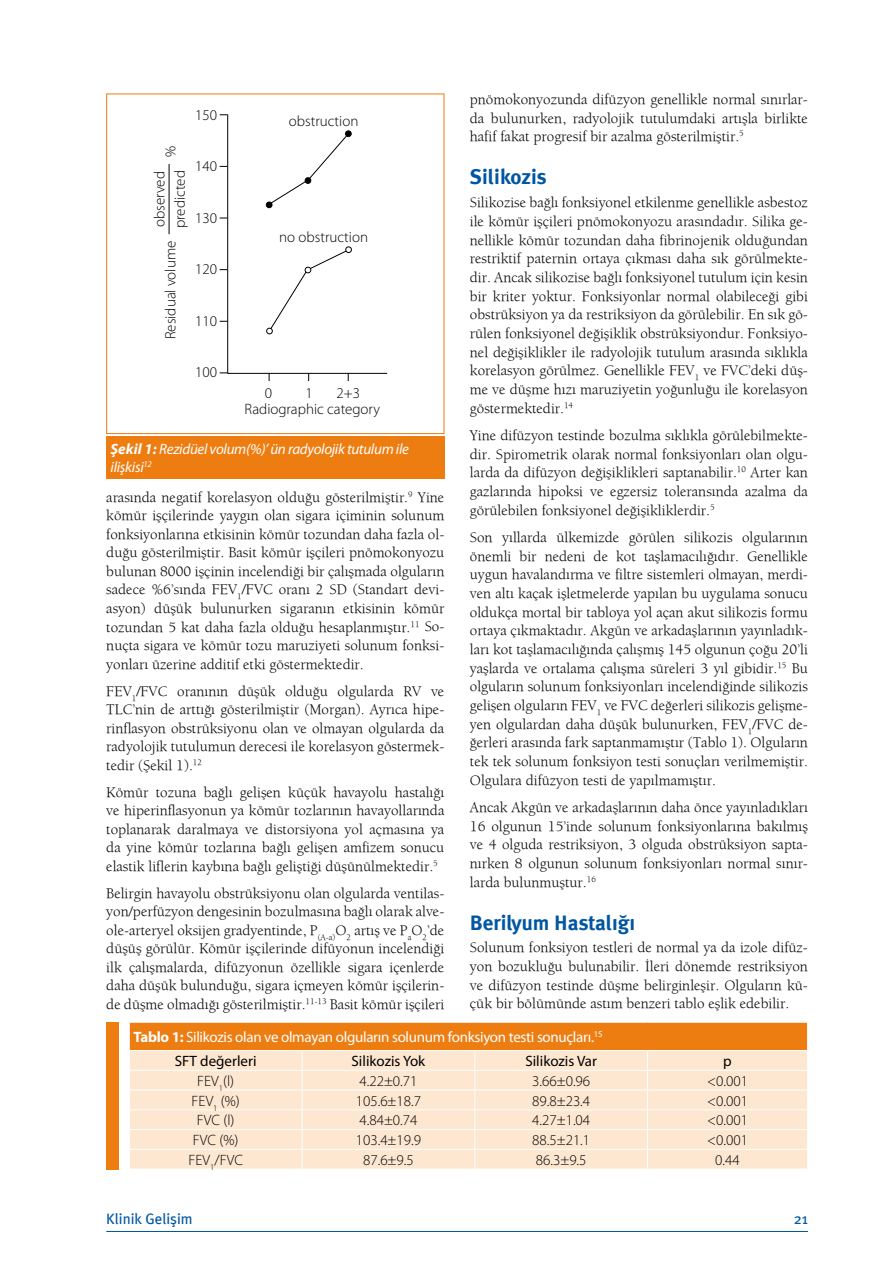
<style>
.page{position:relative;width:893px;height:1263px;background:#fff}
.page>*{position:absolute;margin:0;border:0;box-sizing:border-box;transform-origin:0 0}
.t1{font:21px "Meta Plus Bold Roman Ti";color:#0056a2}
.t2{font:15px/18.8px "Berkeley";color:#000;text-align:justify}
.t3{font:300 15px/15.8px "Myriad Pro";color:#000}
.t4{font:15px/24px "Myriad Pro";letter-spacing:-.02em;color:#fff}
.t5{font:italic 15px/18px "Myriad Pro";letter-spacing:-.02em;color:#fff}
.t6{font:15px "Myriad Pro";color:#000}
.t7{font:500 15px "Meta Plus Book Roman Ti";color:#0056a2}
.s1{font-weight:700}
.s2{color:#000}
</style>
<div class="page">
<hr style="left:106px;top:1231px;width:702px;height:1px;background:#0056a2">
<hr style="left:169px;top:164px;width:1px;height:70px;background:#000">
<svg style="left:220px;top:114px;width:168px;height:267px"></svg>
<div style="left:345px;top:130px;width:7px;height:7px;border:1px solid #000;border-radius:50%"></div>
<div style="left:106px;top:94px;width:338px;height:340px;border:1px solid #ee7d11"></div>
<div style="left:106px;top:436px;width:338px;height:42px;background:#ee7d11"></div>
<div style="left:129px;top:1022px;width:678px;height:28px;background:#ee7d11"></div>
<div style="left:130px;top:1051px;width:677px;height:118px;background:#fde7d1"></div>
<hr style="left:129px;top:1022px;width:173px;height:1px;background:#fff">
<hr style="left:302px;top:1022px;width:173px;height:1px;background:#fff">
<hr style="left:475px;top:1022px;width:173px;height:1px;background:#fff">
<hr style="left:648px;top:1022px;width:160px;height:1px;background:#fff">
<hr style="left:129px;top:1070px;width:173px;height:1px;background:#fff">
<hr style="left:302px;top:1070px;width:173px;height:1px;background:#fff">
<hr style="left:475px;top:1070px;width:173px;height:1px;background:#fff">
<hr style="left:648px;top:1070px;width:160px;height:1px;background:#fff">
<hr style="left:129px;top:1090px;width:173px;height:1px;background:#fff">
<hr style="left:302px;top:1090px;width:173px;height:1px;background:#fff">
<hr style="left:475px;top:1090px;width:173px;height:1px;background:#fff">
<hr style="left:648px;top:1090px;width:160px;height:1px;background:#fff">
<hr style="left:129px;top:1109px;width:173px;height:1px;background:#fff">
<hr style="left:302px;top:1109px;width:173px;height:1px;background:#fff">
<hr style="left:475px;top:1109px;width:173px;height:1px;background:#fff">
<hr style="left:648px;top:1109px;width:160px;height:1px;background:#fff">
<hr style="left:129px;top:1129px;width:173px;height:1px;background:#fff">
<hr style="left:302px;top:1129px;width:173px;height:1px;background:#fff">
<hr style="left:475px;top:1129px;width:173px;height:1px;background:#fff">
<hr style="left:648px;top:1129px;width:160px;height:1px;background:#fff">
<hr style="left:129px;top:1149px;width:173px;height:1px;background:#fff">
<svg style="left:129px;top:1023px;width:1px;height:27px"></svg>
<hr style="left:302px;top:1149px;width:173px;height:1px;background:#fff">
<svg style="left:302px;top:1051px;width:1px;height:118px"></svg>
<hr style="left:475px;top:1149px;width:173px;height:1px;background:#fff">
<svg style="left:474px;top:1051px;width:1px;height:118px"></svg>
<hr style="left:648px;top:1149px;width:160px;height:1px;background:#fff">
<svg style="left:647px;top:1051px;width:1px;height:118px"></svg>
<svg style="left:807px;top:1023px;width:1px;height:28px"></svg>
<div style="left:106px;top:1022px;width:13px;height:147px;background:#ee7d11"></div>
<p class="t3" style="left:195px;top:107px;width:23px">150</p>
<p class="t3" style="left:163px;top:157px;width:13px;rotate:-90deg">%</p>
<p class="t3" style="left:149px;top:228px;width:59px;line-height:20.2px;rotate:-90deg">observed predicted</p>
<p class="t3" style="left:163px;top:339px;width:100px;rotate:-90deg">Residual volume</p>
<p class="t3" style="left:195px;top:158px;width:23px">140</p>
<p class="t3" style="left:195px;top:210px;width:23px">130</p>
<p class="t3" style="left:195px;top:261px;width:23px">120</p>
<p class="t3" style="left:195px;top:313px;width:23px">110</p>
<p class="t3" style="left:195px;top:364px;width:23px">100</p>
<p class="t3" style="left:289px;top:113px;width:71px">obstruction</p>
<p class="t3" style="left:279px;top:229px;width:90px">no obstruction</p>
<p class="t3" style="left:305px;top:385px;width:9px">1</p>
<p class="t3" style="left:336px;top:385px;width:25px">2+3</p>
<p class="t3" style="left:245px;top:385px;width:137px;text-indent:20px">0<br>Radiographic category</p>
<p class="t5" style="left:111px;top:440px;width:300px"><span class="s1">Şekil 1:</span> Rezidüel volum(%)’ ün radyolojik tutulum ile ilişkisi<sup>12</sup></p>
<p class="t2" style="left:106px;top:488px;width:340px">arasında negatif korelasyon olduğu gösterilmiştir.<sup>9</sup> Yine kömür işçilerinde yaygın olan sigara içiminin solunum fonksiyonlarına etkisinin kömür tozundan daha fazla ol&shy;duğu gösterilmiştir. Basit kömür işçileri pnömokonyozu bulunan 8000 işçinin incelendiği bir çalışmada olguların sadece %6’sında FEV<sub>1</sub>/FVC oranı 2 SD (Standart devi&shy;asyon) düşük bulunurken sigaranın etkisinin kömür tozundan 5 kat daha fazla olduğu hesaplanmıştır.<sup>11</sup> So&shy;nuçta sigara ve kömür tozu maruziyeti solunum fonksi&shy;yonları üzerine additif etki göstermektedir.</p>
<p class="t2" style="left:106px;top:681px;width:340px">FEV<sub>1</sub>/FVC oranının düşük olduğu olgularda RV ve TLC’nin de arttığı gösterilmiştir (Morgan). Ayrıca hipe&shy;rinflasyon obstrüksiyonu olan ve olmayan olgularda da radyolojik tutulumun derecesi ile korelasyon göstermek&shy;tedir (Şekil 1).<sup>12</sup></p>
<p class="t2" style="left:106px;top:782px;width:340px">Kömür tozuna bağlı gelişen küçük havayolu hastalığı ve hiperinflasyonun ya kömür tozlarının havayollarında toplanarak daralmaya ve distorsiyona yol açmasına ya da yine kömür tozlarına bağlı gelişen amfizem sonucu elastik liflerin kaybına bağlı geliştiği düşünülmektedir.<sup>5</sup></p>
<p class="t2" style="left:106px;top:884px;width:340px">Belirgin havayolu obstrüksiyonu olan olgularda ventilas&shy;yon/perfüzyon dengesinin bozulmasına bağlı olarak alve&shy;ole-arteryel oksijen gradyentinde, P<sub>(A-a)</sub>O<sub>2</sub> artış ve P<sub>a</sub>O<sub>2</sub>’de düşüş görülür. Kömür işçilerinde difüyonun incelendiği ilk çalışmalarda, difüzyonun özellikle sigara içenlerde daha düşük bulunduğu, sigara içmeyen kömür işçilerin&shy;de düşme olmadığı gösterilmiştir.<sup>11-13</sup> Basit kömür işçileri</p>
<p class="t2" style="left:470px;top:90px;width:340px">pnömokonyozunda difüzyon genellikle normal sınırlar&shy;da bulunurken, radyolojik tutulumdaki artışla birlikte hafif fakat progresif bir azalma gösterilmiştir.<sup>5</sup></p>
<h1 class="t1" style="left:470px;top:165px;width:78px">Silikozis</h1>
<p class="t2" style="left:470px;top:193px;width:340px">Silikozise bağlı fonksiyonel etkilenme genellikle asbestoz ile kömür işçileri pnömokonyozu arasındadır. Silika ge&shy;nellikle kömür tozundan daha fibrinojenik olduğundan restriktif paternin ortaya çıkması daha sık görülmekte&shy;dir. Ancak silikozise bağlı fonksiyonel tutulum için kesin bir kriter yoktur. Fonksiyonlar normal olabileceği gibi obstrüksiyon ya da restriksiyon da görülebilir. En sık gö&shy;rülen fonksiyonel değişiklik obstrüksiyondur. Fonksiyo&shy;nel değişiklikler ile radyolojik tutulum arasında sıklıkla korelasyon görülmez. Genellikle FEV<sub>1</sub> ve FVC’deki düş&shy;me ve düşme hızı maruziyetin yoğunluğu ile korelasyon göstermektedir.<sup>14</sup></p>
<p class="t2" style="left:470px;top:426px;width:340px">Yine difüzyon testinde bozulma sıklıkla görülebilmekte&shy;dir. Spirometrik olarak normal fonksiyonları olan olgu&shy;larda da difüzyon değişiklikleri saptanabilir.<sup>10</sup> Arter kan gazlarında hipoksi ve egzersiz toleransında azalma da görülebilen fonksiyonel değişikliklerdir.<sup>5</sup></p>
<p class="t2" style="left:470px;top:527px;width:340px">Son yıllarda ülkemizde görülen silikozis olgularının önemli bir nedeni de kot taşlamacılığıdır. Genellikle uygun havalandırma ve filtre sistemleri olmayan, merdi&shy;ven altı kaçak işletmelerde yapılan bu uygulama sonucu oldukça mortal bir tabloya yol açan akut silikozis formu ortaya çıkmaktadır. Akgün ve arkadaşlarının yayınladık&shy;ları kot taşlamacılığında çalışmış 145 olgunun çoğu 20’li yaşlarda ve ortalama çalışma süreleri 3 yıl gibidir.<sup>15</sup> Bu olguların solunum fonksiyonları incelendiğinde silikozis gelişen olguların FEV<sub>1</sub> ve FVC değerleri silikozis gelişme&shy;yen olgulardan daha düşük bulunurken, FEV<sub>1</sub>/FVC de&shy;ğerleri arasında fark saptanmamıştır (Tablo 1). Olguların tek tek solunum fonksiyon testi sonuçları verilmemiştir.<br>Olgulara difüzyon testi de yapılmamıştır.</p>
<p class="t2" style="left:470px;top:798px;width:340px">Ancak Akgün ve arkadaşlarının daha önce yayınladıkları 16 olgunun 15’inde solunum fonksiyonlarına bakılmış ve 4 olguda restriksiyon, 3 olguda obstrüksiyon sapta&shy;nırken 8 olgunun solunum fonksiyonları normal sınır&shy;larda bulunmuştur.<sup>16</sup></p>
<h1 class="t1" style="left:470px;top:910px;width:167px">Berilyum Hastalığı</h1>
<p class="t2" style="left:470px;top:938px;width:340px">Solunum fonksiyon testleri de normal ya da izole difüz&shy;yon bozukluğu bulunabilir. İleri dönemde restriksiyon ve difüzyon testinde düşme belirginleşir. Olguların kü&shy;çük bir bölümünde astım benzeri tablo eşlik edebilir.</p>
<p class="t4" style="left:175px;top:1025px;width:429px;text-indent:-41px"><span class="s1">Tablo 1:</span> Silikozis olan ve olmayan olguların solunum fonksiyon testi sonuçları.<sup>15<br></sup><span class="s2">SFT değerleri</span></p>
<p class="t6" style="left:352px;top:1052px;width:75px">Silikozis Yok</p>
<p class="t6" style="left:525px;top:1052px;width:73px">Silikozis Var</p>
<p class="t6" style="left:723px;top:1052px;width:10px">p</p>
<p class="t3" style="left:197px;top:1073px;width:39px">FEV<sub>1</sub>(l)</p>
<p class="t3" style="left:359px;top:1073px;width:60px">4.22±0.71</p>
<p class="t3" style="left:532px;top:1073px;width:60px">3.66±0.96</p>
<p class="t3" style="left:707px;top:1073px;width:42px">&lt;0.001</p>
<p class="t3" style="left:192px;top:1092px;width:50px">FEV<sub>1</sub> (%)</p>
<p class="t3" style="left:356px;top:1092px;width:67px">105.6±18.7</p>
<p class="t3" style="left:532px;top:1092px;width:60px">89.8±23.4</p>
<p class="t3" style="left:707px;top:1092px;width:42px">&lt;0.001</p>
<p class="t3" style="left:197px;top:1112px;width:39px">FVC (l)</p>
<p class="t3" style="left:359px;top:1112px;width:60px">4.84±0.74</p>
<p class="t3" style="left:532px;top:1112px;width:60px">4.27±1.04</p>
<p class="t3" style="left:707px;top:1112px;width:42px">&lt;0.001</p>
<p class="t3" style="left:193px;top:1132px;width:47px">FVC (%)</p>
<p class="t3" style="left:356px;top:1132px;width:67px">103.4±19.9</p>
<p class="t3" style="left:532px;top:1132px;width:60px">88.5±21.1</p>
<p class="t3" style="left:707px;top:1132px;width:42px">&lt;0.001</p>
<p class="t3" style="left:188px;top:1152px;width:56px">FEV<sub>1</sub>/FVC</p>
<p class="t3" style="left:363px;top:1152px;width:52px">87.6±9.5</p>
<p class="t3" style="left:536px;top:1152px;width:52px">86.3±9.5</p>
<p class="t3" style="left:715px;top:1152px;width:26px">0.44</p>
<p class="t7" style="left:106px;top:1210px;width:88px">Klinik Gelişim</p>
<p class="t7" style="left:794px;top:1210px;width:16px">21</p>
</div>
